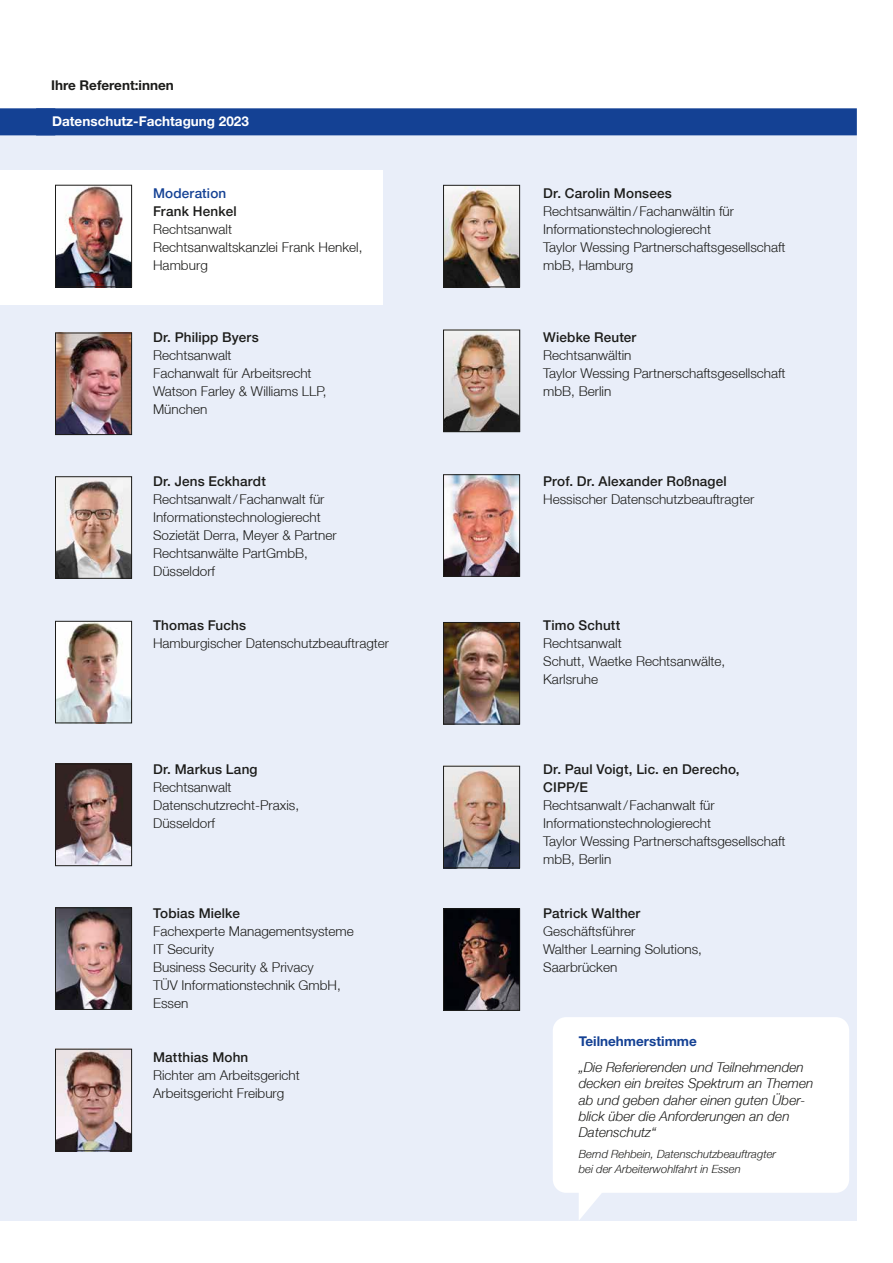
<style>
.page{position:relative;width:893px;height:1263px;background:#fff}
.page>*{position:absolute;margin:0;border:0;box-sizing:border-box;transform-origin:0 0}
.t1{font:300 13.5px/18px "Helvetica Neue LT";color:#1c1c1a}
.t2{font:500 13.5px/18px "Helvetica Neue LT";letter-spacing:.01em;color:#1c1c1a}
.t3{font:italic 300 13.5px/16.2px "Helvetica Neue LT";color:#1c1c1a}
.t4{font:700 13.5px "Helvetica Neue LT Pro";color:#fff}
.t5{font:700 13.5px "Helvetica Neue LT Pro";color:#1c1c1a}
.t6{font:700 13.5px "Helvetica Neue LT Pro";color:#144194}
.t7{font:500 13.5px "Helvetica Neue LT";letter-spacing:.015em;color:#144194}
.t8{font:italic 300 11.25px/15px "Helvetica Neue LT";color:#1c1c1a}
</style>
<div class="page">
<div style="left:0;top:108px;width:857px;height:1112px;background:#e9eef9"></div>
<div style="left:0;top:170px;width:383px;height:135px;background:#fff"></div>
<img style="left:57px;top:909px;width:73px;height:99px">
<div style="left:55px;top:907px;width:77px;height:103px;border:1px solid #1c1c1a"></div>
<img style="left:57px;top:1051px;width:73px;height:98px">
<div style="left:55px;top:1049px;width:77px;height:102px;border:1px solid #1c1c1a"></div>
<img style="left:57px;top:766px;width:73px;height:98px">
<div style="left:55px;top:764px;width:77px;height:102px;border:1px solid #1c1c1a"></div>
<img style="left:57px;top:623px;width:73px;height:98px">
<div style="left:55px;top:621px;width:77px;height:102px;border:1px solid #1c1c1a"></div>
<img style="left:57px;top:335px;width:73px;height:98px">
<div style="left:55px;top:333px;width:77px;height:102px;border:1px solid #1c1c1a"></div>
<img style="left:445px;top:476px;width:73px;height:98px">
<div style="left:443px;top:474px;width:77px;height:102px;border:1px solid #1c1c1a"></div>
<img style="left:445px;top:187px;width:73px;height:98px">
<div style="left:443px;top:185px;width:77px;height:102px;border:1px solid #1c1c1a"></div>
<img style="left:445px;top:332px;width:73px;height:98px">
<div style="left:443px;top:330px;width:77px;height:102px;border:1px solid #1c1c1a"></div>
<img style="left:445px;top:624px;width:73px;height:98px">
<div style="left:443px;top:622px;width:77px;height:102px;border:1px solid #1c1c1a"></div>
<img style="left:445px;top:768px;width:73px;height:98px">
<div style="left:443px;top:766px;width:77px;height:102px;border:1px solid #1c1c1a"></div>
<img style="left:445px;top:910px;width:73px;height:98px">
<div style="left:443px;top:908px;width:77px;height:102px;border:1px solid #1c1c1a"></div>
<img style="left:57px;top:187px;width:73px;height:98px">
<div style="left:55px;top:185px;width:77px;height:102px;border:1px solid #1c1c1a"></div>
<div style="left:0;top:108px;width:55px;height:27px;background:#144194"></div>
<img style="left:57px;top:478px;width:73px;height:98px">
<div style="left:55px;top:476px;width:77px;height:102px;border:1px solid #1c1c1a"></div>
<svg style="left:579px;top:1193px;width:40px;height:28px"></svg>
<div style="left:553px;top:1017px;width:296px;height:176px;background:#fff;border-radius:13px"></div>
<div style="left:36px;top:108px;width:821px;height:27px;background:#144194"></div>
<p class="t5" style="left:51px;top:77px;width:124px">Ihre Referent:innen</p>
<p class="t4" style="left:52px;top:113px;width:198px">Datenschutz-Fachtagung 2023</p>
<p class="t7" style="left:153px;top:185px;width:75px">Moderation</p>
<p class="t2" style="left:153px;top:202px;width:85px">Frank Henkel</p>
<p class="t1" style="left:153px;top:220px;width:211px">Rechtsanwalt<br>Rechtsanwaltskanzlei Frank Henkel,<br>Hamburg</p>
<p class="t2" style="left:153px;top:328px;width:107px">Dr. Philipp Byers</p>
<p class="t1" style="left:153px;top:346px;width:175px">Rechtsanwalt<br>Fachanwalt für Arbeitsrecht<br>Watson Farley &amp; Williams LLP,<br>München</p>
<p class="t2" style="left:153px;top:472px;width:114px">Dr. Jens Eckhardt</p>
<p class="t1" style="left:153px;top:490px;width:185px">Rechtsanwalt/Fachanwalt für<br>Informationstechnologierecht<br>Sozietät Derra, Meyer &amp; Partner<br>Rechtsanwälte PartGmbB,<br>Düsseldorf</p>
<p class="t2" style="left:153px;top:616px;width:95px">Thomas Fuchs</p>
<p class="t1" style="left:153px;top:634px;width:238px">Hamburgischer Datenschutzbeauftragter</p>
<p class="t2" style="left:153px;top:760px;width:106px">Dr. Markus Lang</p>
<p class="t1" style="left:153px;top:778px;width:148px">Rechtsanwalt<br>Datenschutzrecht-Praxis,<br>Düsseldorf</p>
<p class="t2" style="left:153px;top:904px;width:88px">Tobias Mielke</p>
<p class="t1" style="left:153px;top:922px;width:202px">Fachexperte Managementsysteme<br>IT Security<br>Business Security &amp; Privacy<br>TÜV Informationstechnik GmbH,<br>Essen</p>
<p class="t2" style="left:153px;top:1048px;width:97px">Matthias Mohn</p>
<p class="t1" style="left:153px;top:1066px;width:148px">Richter am Arbeitsgericht<br>Arbeitsgericht Freiburg</p>
<p class="t2" style="left:543px;top:184px;width:130px">Dr. Carolin Monsees</p>
<p class="t1" style="left:543px;top:202px;width:244px">Rechtsanwältin/Fachanwältin für<br>Informationstechnologierecht<br>Taylor Wessing Partnerschaftsgesellschaft mbB, Hamburg</p>
<p class="t2" style="left:543px;top:328px;width:95px">Wiebke Reuter</p>
<p class="t1" style="left:543px;top:346px;width:244px">Rechtsanwältin<br>Taylor Wessing Partnerschaftsgesellschaft mbB, Berlin</p>
<p class="t2" style="left:543px;top:472px;width:185px">Prof. Dr. Alexander Roßnagel</p>
<p class="t1" style="left:543px;top:490px;width:213px">Hessischer Datenschutzbeauftragter</p>
<p class="t2" style="left:543px;top:616px;width:79px">Timo Schutt</p>
<p class="t1" style="left:543px;top:634px;width:184px">Rechtsanwalt<br>Schutt, Waetke Rechtsanwälte,<br>Karlsruhe</p>
<p class="t2" style="left:543px;top:760px;width:198px">Dr. Paul Voigt, Lic. en Derecho,<br>CIPP/E</p>
<p class="t1" style="left:543px;top:796px;width:244px">Rechtsanwalt/Fachanwalt für<br>Informationstechnologierecht<br>Taylor Wessing Partnerschaftsgesellschaft mbB, Berlin</p>
<p class="t2" style="left:543px;top:904px;width:99px">Patrick Walther</p>
<p class="t1" style="left:543px;top:922px;width:160px">Geschäftsführer<br>Walther Learning Solutions,<br>Saarbrücken</p>
<p class="t6" style="left:579px;top:1032px;width:120px">Teilnehmerstimme</p>
<p class="t3" style="left:579px;top:1059px;width:236px">„Die Referierenden und Teilnehmenden decken ein breites Spektrum an Themen ab und geben daher einen guten Über&shy;blick über die Anforderungen an den<br>Datenschutz“</p>
<p class="t8" style="left:579px;top:1147px;width:199px">Bernd Rehbein, Datenschutzbeauftragter bei der Arbeiterwohlfahrt in Essen</p>
</div>
